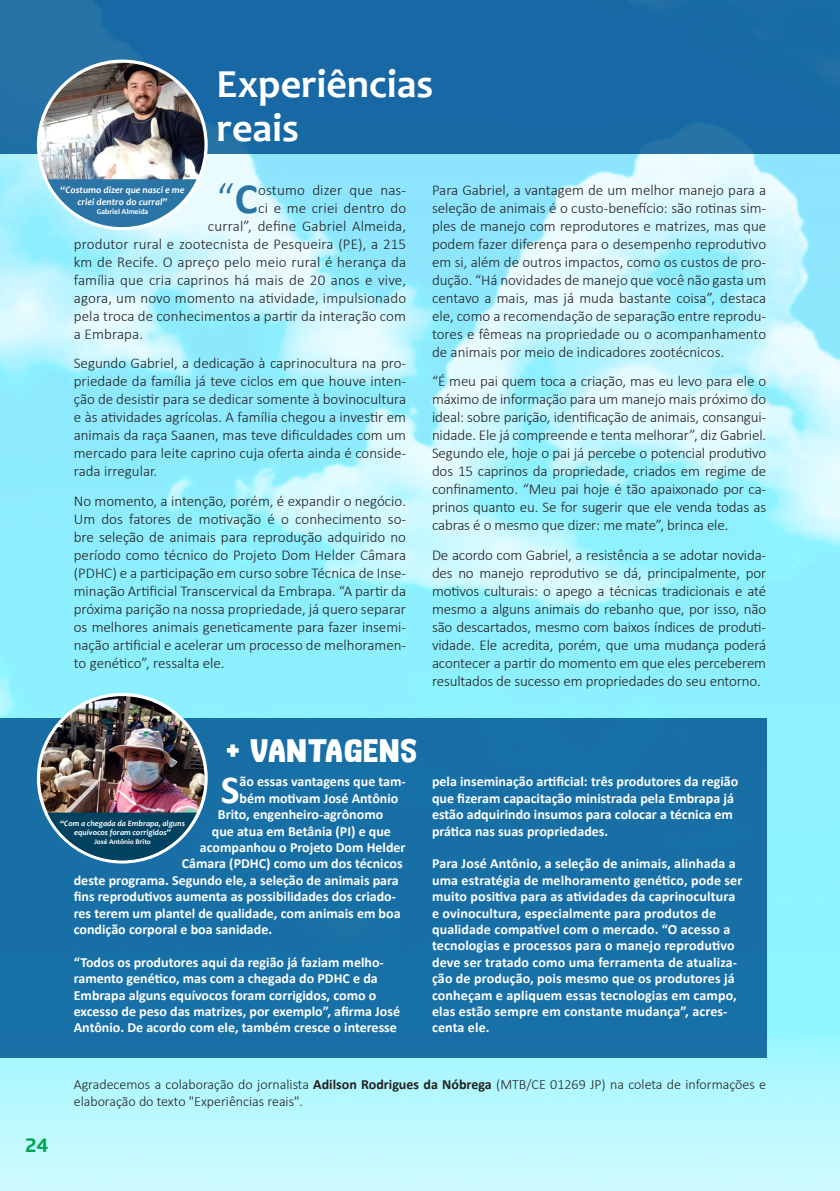
<style>
.page{position:relative;width:840px;height:1191px;background:#fff}
.page>*{position:absolute;margin:0;border:0;box-sizing:border-box;transform-origin:0 0}
.t1{font:300 43.4px "Calibri";color:#2b75a6}
.t2{font:700 40px "Candara";color:#fff}
.t3{font:700 39.8px "Calibri";color:#fff}
.t4{font:34px "Mo Ga Re Ze Ki Du A";color:#fff}
.t5{font:700 20px "Flexo";color:#00a54f}
.t6{font:300 15px/18px "Calibri";color:#231f20;text-align:justify}
.t7{font:700 14px/16.4px "Calibri";color:#fff}
.t8{font:300 14px/16.8px "Calibri";color:#231f20}
.t9{font:italic 700 9.8px/11.6px "Candara";color:#fff;text-align:center}
.t10{font:italic 700 8.2px/9.8px "Candara";color:#fff;text-align:center}
.t11{font:700 7.6px "Candara";color:#fff}
.t12{font:700 7.2px "Candara";color:#fff}
.s1{font-weight:700}
.s2{font-style:normal}
</style>
<div class="page">
<img style="left:0;top:154px;width:839px;height:1037px">
<div style="left:0;top:0;width:839px;height:154px;background:linear-gradient(to right,#1f6da5,#1567a4)"></div>
<img style="left:38px;top:61px;width:168px;height:132px">
<svg style="left:47px;top:179px;width:149px;height:48px;background:#5a99be"></svg>
<div style="left:0;top:718px;width:765px;height:339px;background:#176fa6"></div>
<img style="left:38px;top:694px;width:168px;height:127px">
<svg style="left:47px;top:812px;width:149px;height:48px"></svg>
<p class="t2" style="left:216px;top:59px;width:218px">Experiências</p>
<p class="t2" style="left:216px;top:103px;width:84px">reais</p>
<p class="t1" style="left:216px;top:172px;width:43px">“<span class="s1">C</span></p>
<p class="t6" style="left:258px;top:181px;width:149px">ostumo dizer que nas-</p>
<p class="t9" style="left:61px;top:184px;width:125px"><span class="s2">“</span>Costumo dizer que nasci e me criei dentro do curral<span class="s2">”</span></p>
<p class="t11" style="left:97px;top:207px;width:53px">Gabriel Almeida</p>
<p class="t6" style="left:258px;top:199px;width:149px">ci e me criei dentro do</p>
<p class="t6" style="left:208px;top:217px;width:200px">curral”, define Gabriel Almeida,</p>
<p class="t6" style="left:74px;top:235px;width:334px">produtor rural e zootecnista de Pesqueira (PE), a 215</p>
<p class="t6" style="left:74px;top:253px;width:334px">km de Recife. O apreço pelo meio rural é herança da</p>
<p class="t6" style="left:74px;top:271px;width:334px">família que cria caprinos há mais de 20 anos e vive,</p>
<p class="t6" style="left:74px;top:289px;width:334px">agora, um novo momento na atividade, impulsionado</p>
<p class="t6" style="left:74px;top:307px;width:334px">pela troca de conhecimentos a partir da interação com</p>
<p class="t6" style="left:74px;top:325px;width:71px">a Embrapa.</p>
<p class="t6" style="left:74px;top:354px;width:334px">Segundo Gabriel, a dedicação à caprinocultura na pro&shy;priedade da família já teve ciclos em que houve inten&shy;ção de desistir para se dedicar somente à bovinocultura e às atividades agrícolas. A família chegou a investir em animais da raça Saanen, mas teve dificuldades com um mercado para leite caprino cuja oferta ainda é conside&shy;rada irregular.</p>
<p class="t6" style="left:74px;top:491px;width:334px">No momento, a intenção, porém, é expandir o negócio.<br>Um dos fatores de motivação é o conhecimento so&shy;bre seleção de animais para reprodução adquirido no período como técnico do Projeto Dom Helder Câmara (PDHC) e a participação em curso sobre Técnica de Inse&shy;minação Artificial Transcervical da Embrapa. “A partir da próxima parição na nossa propriedade, já quero separar os melhores animais geneticamente para fazer insemi&shy;nação artificial e acelerar um processo de melhoramen&shy;to genético”, ressalta ele.</p>
<p class="t6" style="left:432px;top:181px;width:335px">Para Gabriel, a vantagem de um melhor manejo para a seleção de animais é o custo-benefício: são rotinas sim&shy;ples de manejo com reprodutores e matrizes, mas que podem fazer diferença para o desempenho reprodutivo em si, além de outros impactos, como os custos de pro&shy;dução. “Há novidades de manejo que você não gasta um centavo a mais, mas já muda bastante coisa”, destaca ele, como a recomendação de separação entre reprodu&shy;tores e fêmeas na propriedade ou o acompanhamento de animais por meio de indicadores zootécnicos.</p>
<p class="t6" style="left:432px;top:372px;width:335px">“É meu pai quem toca a criação, mas eu levo para ele o máximo de informação para um manejo mais próximo do ideal: sobre parição, identificação de animais, consangui&shy;nidade. Ele já compreende e tenta melhorar”, diz Gabriel.<br>Segundo ele, hoje o pai já percebe o potencial produtivo dos 15 caprinos da propriedade, criados em regime de confinamento. “Meu pai hoje é tão apaixonado por ca&shy;prinos quanto eu. Se for sugerir que ele venda todas as cabras é o mesmo que dizer: me mate”, brinca ele.</p>
<p class="t6" style="left:432px;top:545px;width:335px">De acordo com Gabriel, a resistência a se adotar novida&shy;des no manejo reprodutivo se dá, principalmente, por motivos culturais: o apego a técnicas tradicionais e até mesmo a alguns animais do rebanho que, por isso, não são descartados, mesmo com baixos índices de produti&shy;vidade. Ele acredita, porém, que uma mudança poderá acontecer a partir do momento em que eles perceberem resultados de sucesso em propriedades do seu entorno.</p>
<p class="t4" style="left:227px;top:734px;width:193px">+ VANTAGENS</p>
<p class="t3" style="left:220px;top:761px;width:20px">S</p>
<p class="t7" style="left:239px;top:773px;width:168px">ão essas vantagens que tam-</p>
<p class="t7" style="left:239px;top:789px;width:160px">bém motivam José Antônio</p>
<p class="t7" style="left:218px;top:806px;width:167px">Brito, engenheiro-agrônomo</p>
<p class="t7" style="left:212px;top:822px;width:180px">que atua em Betânia (PI) e que</p>
<p class="t7" style="left:200px;top:839px;width:207px">acompanhou o Projeto Dom Helder</p>
<p class="t7" style="left:182px;top:855px;width:222px">Câmara (PDHC) como um dos técnicos</p>
<p class="t7" style="left:74px;top:871px;width:326px">deste programa. Segundo ele, a seleção de animais para</p>
<p class="t7" style="left:74px;top:888px;width:323px">fins reprodutivos aumenta as possibilidades dos criado-</p>
<p class="t7" style="left:74px;top:904px;width:328px">res terem um plantel de qualidade, com animais em boa</p>
<p class="t7" style="left:74px;top:921px;width:200px">condição corporal e boa sanidade.</p>
<p class="t7" style="left:74px;top:953px;width:327px">“Todos os produtores aqui da região já faziam melho&shy;ramento genético, mas com a chegada do PDHC e da Embrapa alguns equívocos foram corrigidos, como o excesso de peso das matrizes, por exemplo”, afirma José Antônio. De acordo com ele, também cresce o interesse</p>
<p class="t10" style="left:60px;top:818px;width:126px"><span class="s2">“</span>Com a chegada da Embrapa, alguns equívocos foram corrigidos<span class="s2">”</span></p>
<p class="t12" style="left:94px;top:837px;width:58px">José Antônio Brito</p>
<p class="t7" style="left:432px;top:773px;width:307px">pela inseminação artificial: três produtores da região que fizeram capacitação ministrada pela Embrapa já estão adquirindo insumos para colocar a técnica em prática nas suas propriedades.</p>
<p class="t7" style="left:432px;top:855px;width:312px">Para José Antônio, a seleção de animais, alinhada a uma estratégia de melhoramento genético, pode ser muito positiva para as atividades da caprinocultura e ovinocultura, especialmente para produtos de qualidade compatível com o mercado. “O acesso a tecnologias e processos para o manejo reprodutivo deve ser tratado como uma ferramenta de atualiza&shy;ção de produção, pois mesmo que os produtores já conheçam e apliquem essas tecnologias em campo, elas estão sempre em constante mudança”, acres&shy;centa ele.</p>
<h3 class="t5" style="left:25px;top:1132px;width:25px">24</h3>
<p class="t8" style="left:74px;top:1076px;width:693px">Agradecemos a colaboração do jornalista <span class="s1">Adilson Rodrigues da Nóbrega</span> (MTB/CE 01269 JP) na coleta de informações e elaboração do texto "Experiências reais".</p>
</div>
